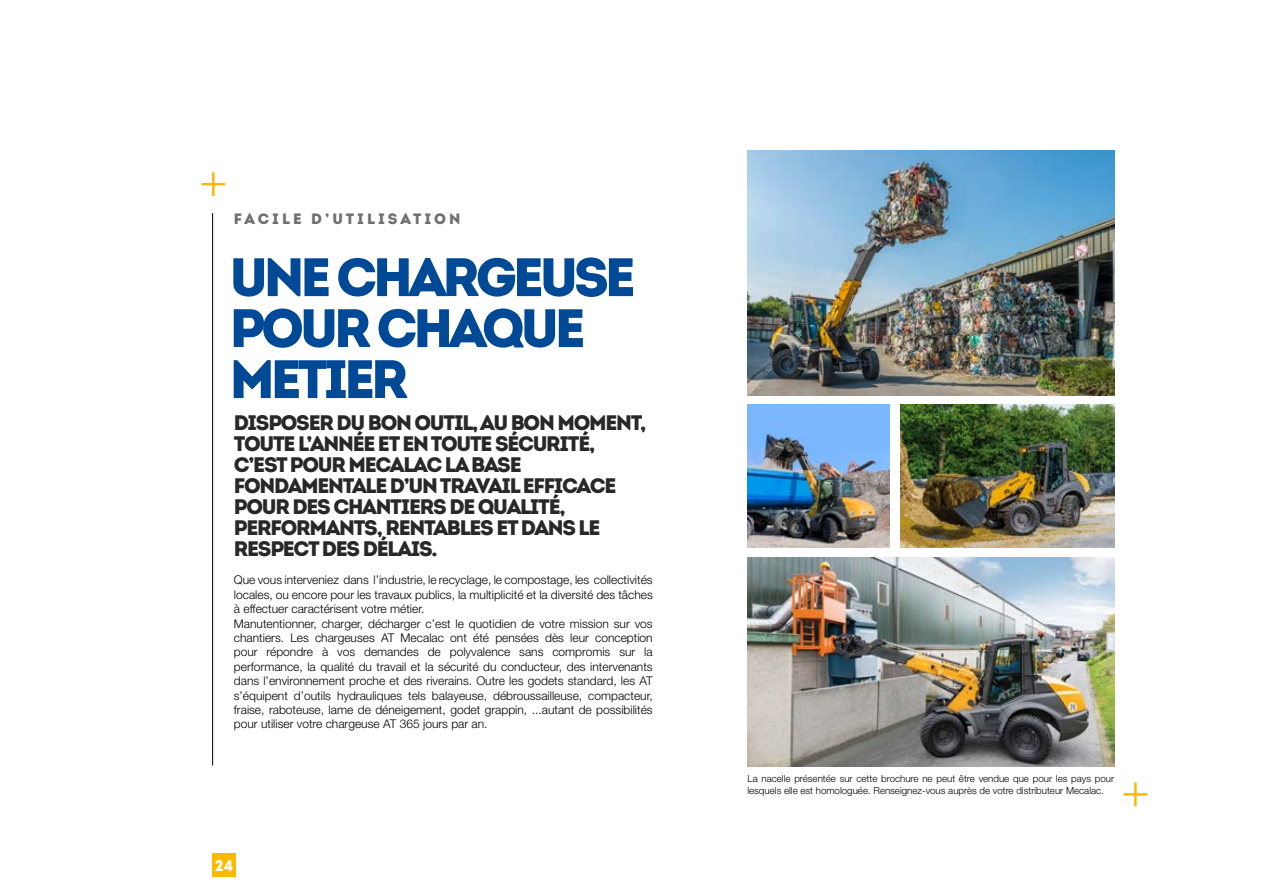
<style>
.page{position:relative;width:1263px;height:893px;background:#fff}
.page>*{position:absolute;margin:0;border:0;box-sizing:border-box;transform-origin:0 0}
.t1{font:900 54px/51px "Intro";letter-spacing:-.075em;color:#004996}
.t2{font:900 21px/21px "Intro";letter-spacing:-.06em;color:#282827}
.t3{font:900 15.45px "Intro";color:#fff}
.t4{font:900 15px "Intro";letter-spacing:.2em;color:#706f6f}
.t5{font:300 12px/14.4px "Helvetica Neue LT Pro";color:#000}
.t6{font:300 9.75px/12.6px "Helvetica Neue LT Pro";color:#000}
</style>
<div class="page">
<div style="left:213px;top:853px;width:23px;height:23px;background:#fbba00"></div>
<svg style="left:201px;top:172px;width:24px;height:24px"></svg>
<svg style="left:1123px;top:782px;width:24px;height:24px"></svg>
<hr style="left:212px;top:213px;width:1px;height:552px;background:#000">
<img style="left:747px;top:151px;width:367px;height:244px">
<img style="left:747px;top:558px;width:367px;height:208px">
<img style="left:747px;top:405px;width:143px;height:142px">
<img style="left:901px;top:405px;width:213px;height:142px">
<p class="t4" style="left:234px;top:209px;width:228px">FACILE D’UTILISATION</p>
<h1 class="t1" style="left:230px;top:251px;width:408px">UNE CHARGEUSE<br>POUR CHAQUE<br>METIER</h1>
<h2 class="t2" style="left:234px;top:411px;width:414px">DISPOSER DU BON OUTIL, AU BON MOMENT,<br>TOUTE L’ANNÉE ET EN TOUTE SÉCURITÉ,<br>C’EST POUR MECALAC LA BASE<br>FONDAMENTALE D’UN TRAVAIL EFFICACE<br>POUR DES CHANTIERS DE QUALITÉ,<br>PERFORMANTS, RENTABLES ET DANS LE<br>RESPECT DES DÉLAIS.</h2>
<p class="t5" style="left:234px;top:573px;width:420px">Que vous interveniez dans l’industrie, le recyclage, le compostage, les collectivités locales, ou encore pour les travaux publics, la multiplicité et la diversité des tâches à effectuer caractérisent votre métier.<br>Manutentionner, charger, décharger c’est le quotidien de votre mission sur vos chantiers. Les chargeuses AT Mecalac ont été pensées dès leur conception pour répondre à vos demandes de polyvalence sans compromis sur la performance, la qualité du travail et la sécurité du conducteur, des intervenants dans l’environnement proche et des riverains. Outre les godets standard, les AT s’équipent d’outils hydrauliques tels balayeuse, débroussailleuse, compacteur, fraise, raboteuse, lame de déneigement, godet grappin, ...autant de possibilités pour utiliser votre chargeuse AT 365 jours par an.</p>
<p class="t3" style="left:215px;top:855px;width:19px">24</p>
<p class="t6" style="left:747px;top:772px;width:368px">La nacelle présentée sur cette brochure ne peut être vendue que pour les pays pour lesquels elle est homologuée. Renseignez-vous auprès de votre distributeur Mecalac.</p>
</div>
